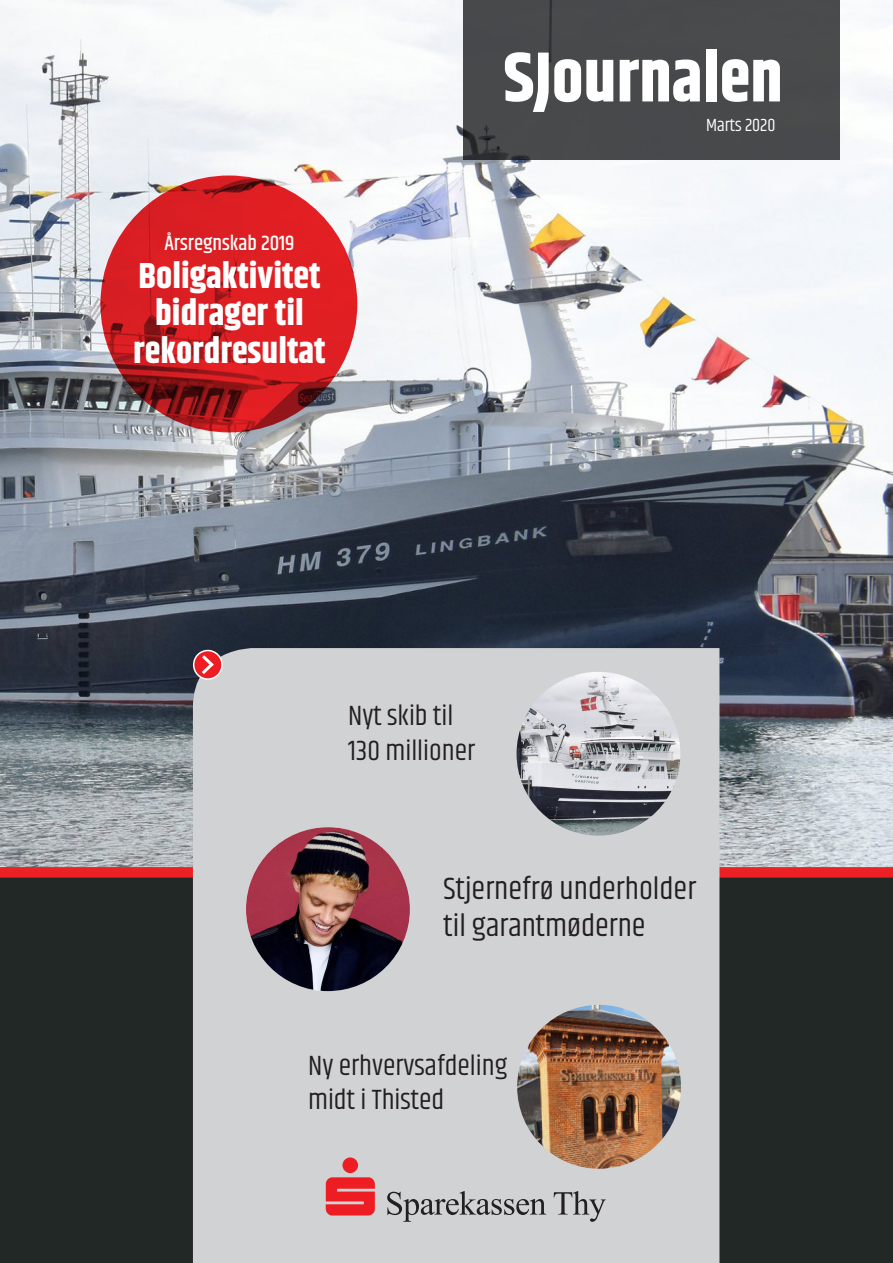
<style>
.page{position:relative;width:893px;height:1263px;background:#fff}
.page>*{position:absolute;margin:0;border:0;box-sizing:border-box;transform-origin:0 0}
.t1{font:700 70.5px "Khand";color:#fff}
.t2{font:700 36px "Khand";color:#fff}
.t3{font:31.5px/37.8px "Khand";color:#231f20}
.t4{font:28.5px "Khand";color:#231f20}
.t5{font:500 21px "Khand";color:#fff}
.t6{font:18px "Khand";color:#fff}
</style>
<div class="page">
<img style="left:0;top:0;width:893px;height:867px">
<div style="left:0;top:878px;width:893px;height:385px;background:#222826"></div>
<div style="left:0;top:867px;width:893px;height:11px;background:#ec2125"></div>
<div style="left:463px;top:0;width:376px;height:159px;background:#4b4c4d"></div>
<div style="left:193px;top:648px;width:526px;height:615px;background:#d1d2d4"></div>
<svg style="left:194px;top:650px;width:28px;height:29px"></svg>
<div style="left:193px;top:650px;width:30px;height:30px;border:2px solid #fff;border-radius:50%"></div>
<svg style="left:198px;top:651px;width:19px;height:28px"></svg>
<svg style="left:326px;top:1177px;width:49px;height:38px;background:#e9363c"></svg>
<div style="left:342px;top:1157px;width:16px;height:16px;background:#ee1d23;border-radius:50%"></div>
<svg style="left:387px;top:1191px;width:159px;height:31px;background:#acacad"></svg>
<svg style="left:554px;top:1191px;width:52px;height:31px;background:#aeaeb0"></svg>
<img style="left:517px;top:1005px;width:164px;height:164px;border-radius:82px">
<img style="left:246px;top:827px;width:164px;height:164px;border-radius:82px">
<img style="left:517px;top:672px;width:163px;height:164px;border-radius:82px">
<svg style="left:100px;top:176px;width:257px;height:256px;background:#cc1c20"></svg>
<p class="t5" style="left:164px;top:230px;width:132px">Årsregnskab 2019</p>
<p class="t2" style="left:138px;top:250px;width:184px">Boligaktivitet</p>
<p class="t2" style="left:155px;top:288px;width:150px">bidrager til</p>
<p class="t2" style="left:133px;top:325px;width:194px">rekordresultat</p>
<p class="t1" style="left:503px;top:27px;width:281px">SJournalen</p>
<p class="t6" style="left:706px;top:115px;width:71px">Marts 2020</p>
<p class="t4" style="left:348px;top:699px;width:107px">Nyt skib til</p>
<p class="t4" style="left:348px;top:733px;width:128px">130 millioner</p>
<p class="t3" style="left:444px;top:871px;width:254px">Stjernefrø underholder til garantmøderne</p>
<p class="t4" style="left:308px;top:1049px;width:201px">Ny erhvervsafdeling</p>
<p class="t4" style="left:308px;top:1083px;width:138px">midt i Thisted</p>
</div>
